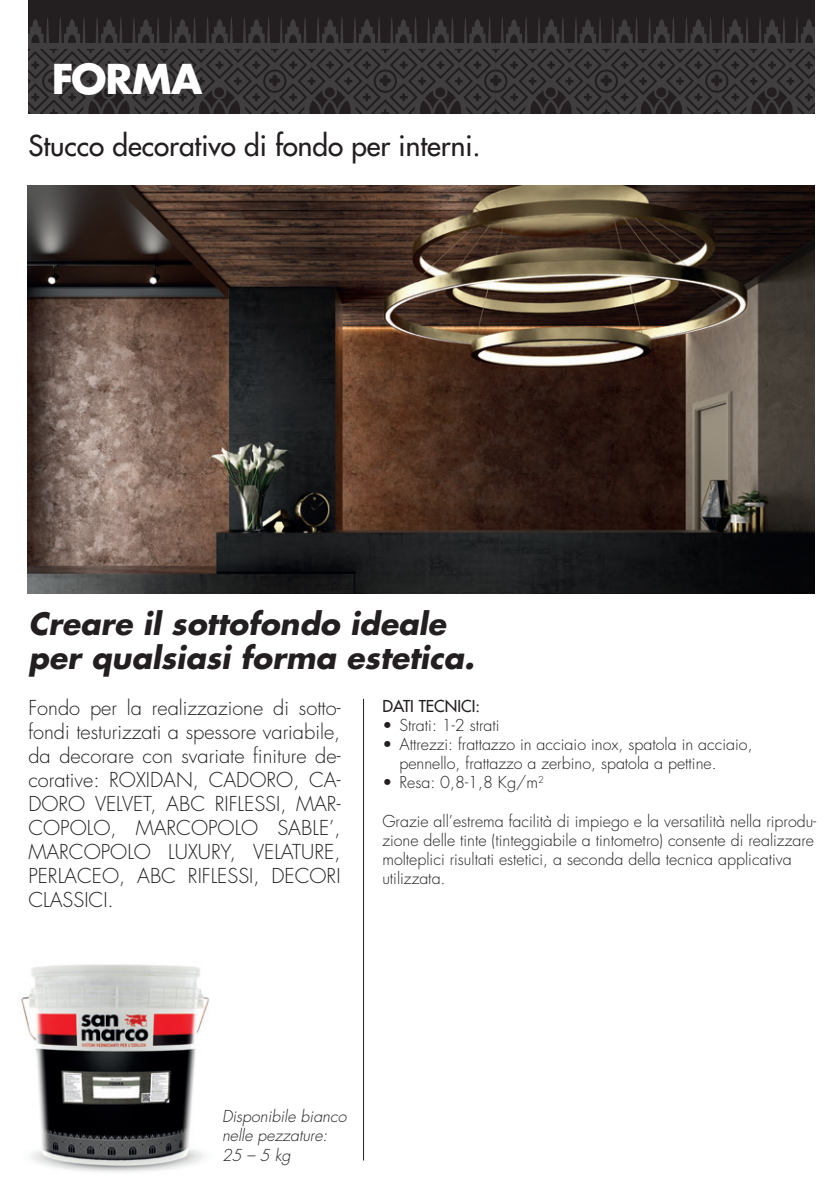
<style>
.page{position:relative;width:840px;height:1191px;background:#fff}
.page>*{position:absolute;margin:0;border:0;box-sizing:border-box;transform-origin:0 0}
.t1{font:700 40px "Futura Std";letter-spacing:-.02em;color:#fff}
.t2{font:italic 700 30px/34px "Futura Std";color:#231f20}
.t3{font:500 28px "Futura Std";color:#231f20}
.t4{font:300 20px/24px "Futura";color:#231f20;text-align:justify}
.t5{font:300 16px/19.2px "Futura";color:#231f20}
.t6{font:italic 300 16px/19.2px "Futura";color:#231f20}
.t7{font:16px "Futura";color:#231f20}
</style>
<div class="page">
<img style="left:27px;top:185px;width:787px;height:408px">
<div style="left:28px;top:0;width:786px;height:113px;background:#231f20"></div>
<svg style="left:28px;top:17px;width:786px;height:96px"></svg>
<hr style="left:363px;top:699px;width:1px;height:461px;background:#231f20">
<img style="left:21px;top:964px;width:189px;height:208px">
<p class="t1" style="left:52px;top:53px;width:152px">FORMA</p>
<p class="t3" style="left:28px;top:129px;width:453px">Stucco decorativo di fondo per interni.</p>
<p class="t2" style="left:28px;top:607px;width:447px">Creare il sottofondo ideale per qualsiasi forma estetica.</p>
<p class="t4" style="left:28px;top:696px;width:313px">Fondo per la realizzazione di sotto&shy;fondi testurizzati a spessore variabile, da decorare con svariate finiture de&shy;corative: ROXIDAN, CADORO, CA-DORO VELVET, ABC RIFLESSI, MAR-COPOLO, MARCOPOLO SABLE’, MARCOPOLO LUXURY, VELATURE, PERLACEO, ABC RIFLESSI, DECORI CLASSICI.</p>
<p class="t7" style="left:382px;top:695px;width:99px">DATI TECNICI:</p>
<p class="t5" style="left:382px;top:715px;width:119px">• Strati: 1-2 strati</p>
<p class="t5" style="left:399px;top:734px;width:354px;text-indent:-17px">• Attrezzi: frattazzo in acciaio inox, spatola in acciaio, pennello, frattazzo a zerbino, spatola a pettine.</p>
<p class="t5" style="left:382px;top:773px;width:163px">• Resa: 0,8-1,8 Kg/m<sup>2</sup></p>
<p class="t5" style="left:382px;top:811px;width:435px">Grazie all’estrema facilità di impiego e la versatilità nella riprodu&shy;zione delle tinte (tinteggiabile a tintometro) consente di realizzare molteplici risultati estetici, a seconda della tecnica applicativa utilizzata.</p>
<p class="t6" style="left:222px;top:1106px;width:126px">Disponibile bianco nelle pezzature:</p>
<p class="t6" style="left:222px;top:1145px;width:70px">25 – 5 kg</p>
</div>
